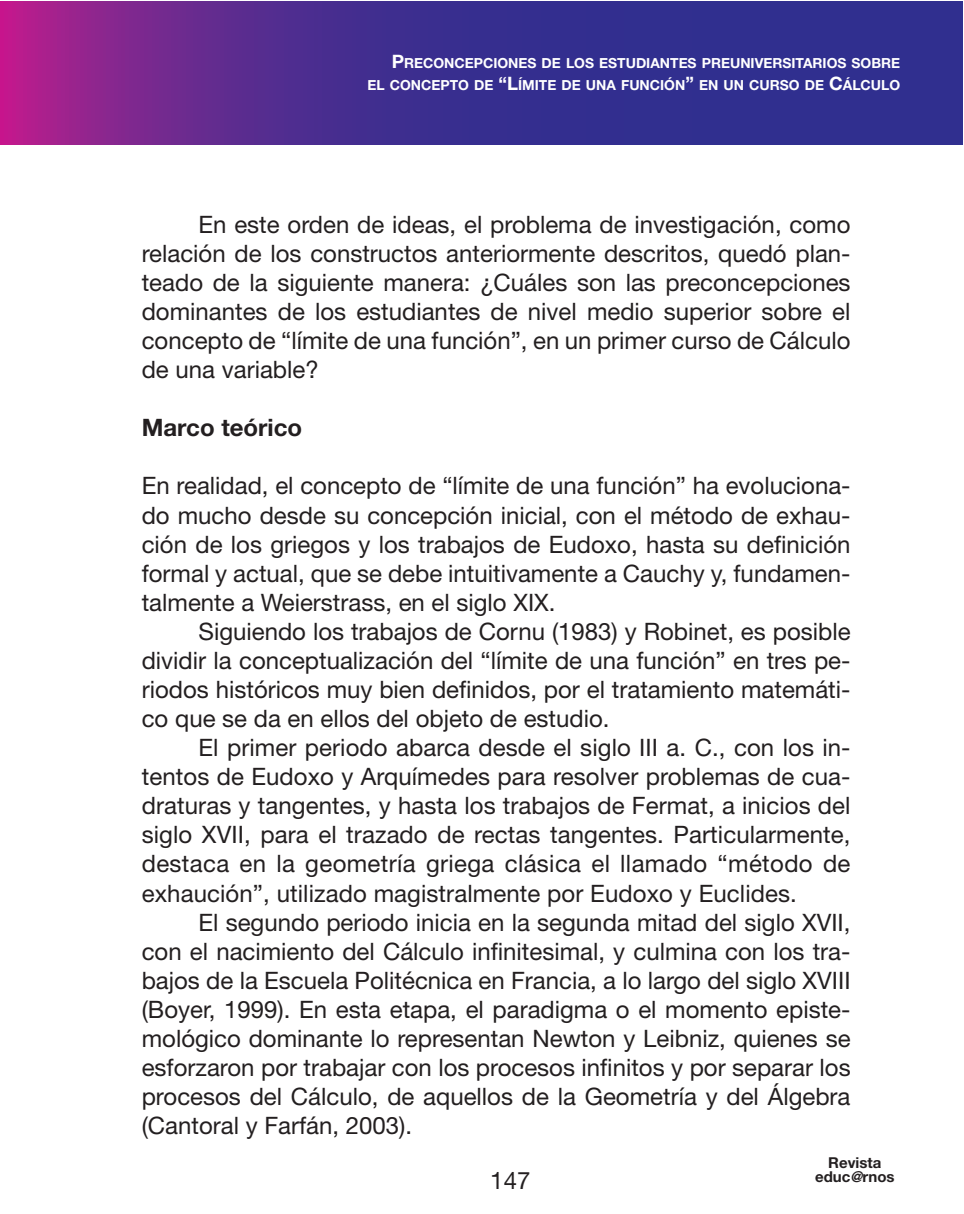
<style>
.page{position:relative;width:964px;height:1214px;background:#fff}
.page>*{position:absolute;margin:0;border:0;box-sizing:border-box;transform-origin:0 0}
.t1{font:24px/29px "Helvetica Neue LT Std";color:#231f20;text-align:justify}
.t2{font:700 24px "Helvetica Neue LT Std";color:#231f20}
.t3{font:700 15px/14px "Helvetica Neue LT Std";color:#231f20;text-align:center}
.t4{font:700 13.8px/22.2px "Helvetica Neue LT Std";color:#fff;text-align:right}
.s1{font-size:18.4px}
.s2{font-style:italic}
</style>
<div class="page">
<svg style="left:0;top:1px;width:962px;height:144px;background:#4c2c8e"></svg>
<p class="t4" style="left:367px;top:52px;width:534px"><span class="s1">P</span>RECONCEPCIONES DE LOS ESTUDIANTES PREUNIVERSITARIOS SOBRE<br>EL CONCEPTO DE <span class="s1">“L</span>ÍMITE DE UNA FUNCIÓN<span class="s1">”</span> EN UN CURSO DE <span class="s1">C</span>ÁLCULO</p>
<p class="t1" style="left:142px;top:209px;width:710px;text-indent:57px">En este orden de ideas, el problema de investigación, como relación de los constructos anteriormente descritos, quedó plan&shy;teado de la siguiente manera: ¿Cuáles son las preconcepciones dominantes de los estudiantes de nivel medio superior sobre el concepto de “límite de una función”, en un primer curso de Cálculo de una variable?</p>
<p class="t2" style="left:142px;top:413px;width:162px">Marco teórico</p>
<p class="t1" style="left:142px;top:471px;width:710px">En realidad, el concepto de “límite de una función” ha evoluciona&shy;do mucho desde su concepción inicial, con el método de exhau&shy;ción de los griegos y los trabajos de Eudoxo, hasta su definición formal y actual, que se debe intuitivamente a Cauchy y, fundamen&shy;talmente a Weierstrass, en el siglo XIX.</p>
<p class="t1" style="left:142px;top:616px;width:710px;text-indent:57px">Siguiendo los trabajos de Cornu (1983) y Robinet, es posible dividir la conceptualización del “límite de una función” en tres pe&shy;riodos históricos muy bien definidos, por el tratamiento matemáti&shy;co que se da en ellos del objeto de estudio.</p>
<p class="t1" style="left:142px;top:732px;width:710px;text-indent:57px">El primer periodo abarca desde el siglo III a. C., con los in&shy;tentos de Eudoxo y Arquímedes para resolver problemas de cua&shy;draturas y tangentes, y hasta los trabajos de Fermat, a inicios del siglo XVII, para el trazado de rectas tangentes. Particularmente, destaca en la geometría griega clásica el llamado “método de exhaución”, utilizado magistralmente por Eudoxo y Euclides.</p>
<p class="t1" style="left:142px;top:907px;width:710px;text-indent:57px">El segundo periodo inicia en la segunda mitad del siglo XVII, con el nacimiento del Cálculo infinitesimal, y culmina con los tra&shy;bajos de la Escuela Politécnica en Francia, a lo largo del siglo XVIII (Boyer, 1999). En esta etapa, el paradigma o el momento episte&shy;mológico dominante lo representan Newton y Leibniz, quienes se esforzaron por trabajar con los procesos infinitos y por separar los procesos del Cálculo, de aquellos de la Geometría y del Álgebra (Cantoral y Farfán, 2003).</p>
<p class="t1" style="left:490px;top:1164px;width:42px">147</p>
<p class="t3" style="left:815px;top:1155px;width:81px">Revista educ<span class="s2">@</span>rnos</p>
</div>
